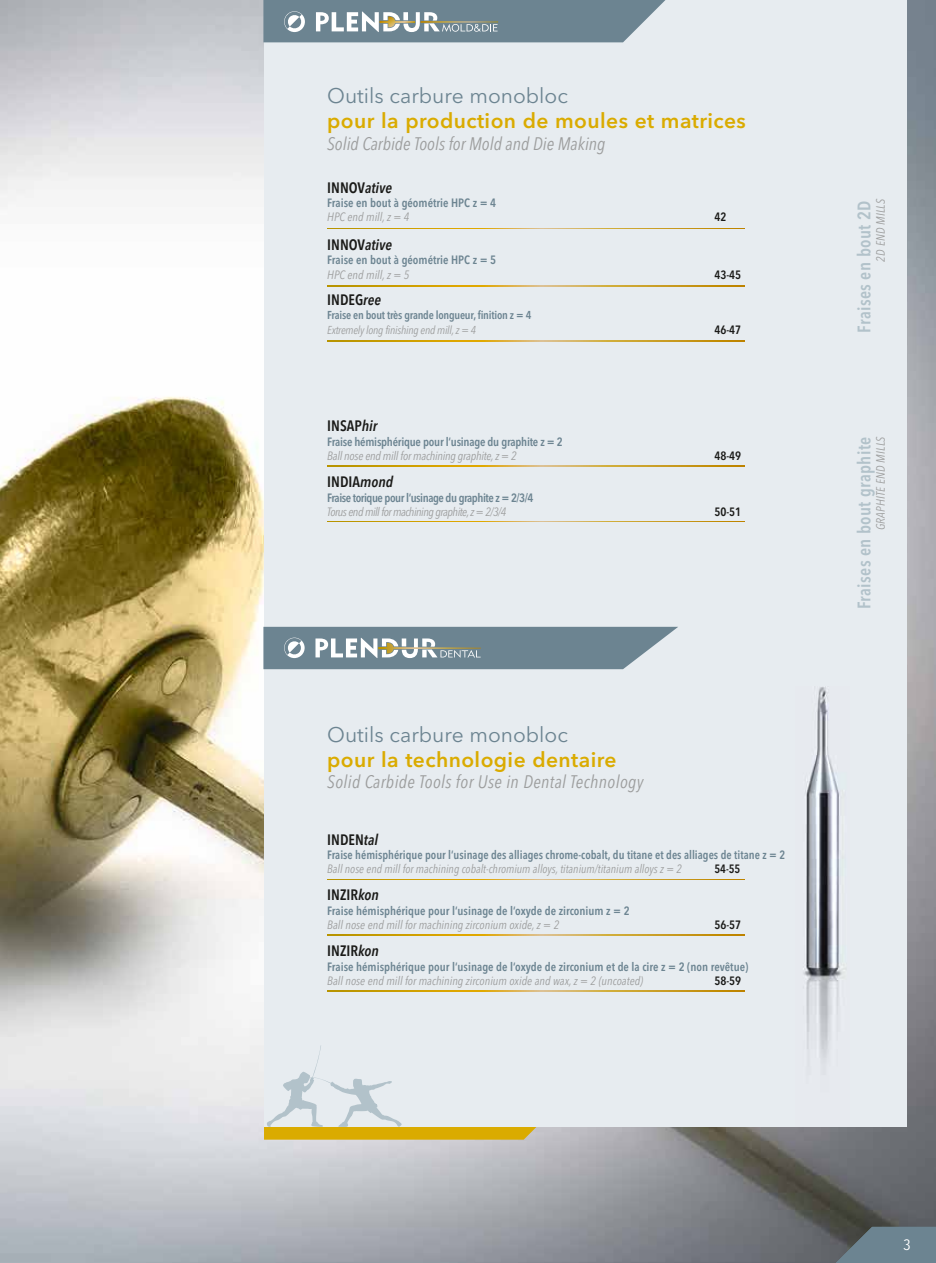
<style>
.page{position:relative;width:936px;height:1263px;background:#fff}
.page>*{position:absolute;margin:0;border:0;box-sizing:border-box;transform-origin:0 0}
.t1{font:600 21px "Avenir Next LT Pro";letter-spacing:.02em;color:#daab00}
.t2{font:21px "Avenir Next LT Pro";color:#6c8491}
.t3{font:italic condensed 18px "Avenir Next LT Pro";letter-spacing:.02em;color:#9c9d9d}
.t4{font:italic condensed 18px "Avenir Next LT Pro";color:#9c9d9d}
.t5{font:600 condensed 18px "Avenir Next LT Pro";letter-spacing:.02em;color:#b2c2ca}
.t6{font:600 condensed 15px "Avenir Next LT Pro";color:#1a1a18}
.t7{font:condensed 15px "Avenir Next LT Pro";color:#fff;scale:1.1 1}
.t8{font:600 condensed 12px "Avenir Next LT Pro";color:#6c8491}
.t9{font:italic condensed 12px "Avenir Next LT Pro";color:#9c9d9d}
.t10{font:600 condensed 12px "Avenir Next LT Pro";letter-spacing:-.02em;color:#6c8491}
.t11{font:600 condensed 12px "Avenir Next LT Pro";letter-spacing:-.04em;color:#6c8491}
.t12{font:italic condensed 12px "Avenir Next LT Pro";letter-spacing:-.04em;color:#9c9d9d}
.t13{font:italic condensed 12px "Avenir Next LT Pro";letter-spacing:-.02em;color:#9c9d9d}
.t14{font:600 condensed 12px "Avenir Next LT Pro";color:#1a1a18}
.t15{font:italic condensed 12px "Avenir Next LT Pro";letter-spacing:.02em;color:#9c9d9d}
.t16{font:600 condensed 11.4px "Avenir Next LT Pro";letter-spacing:-.02em;color:#6c8491}
.t17{font:italic condensed 11.4px "Avenir Next LT Pro";letter-spacing:-.02em;color:#9c9d9d}
.s1{font-style:italic}
</style>
<div class="page">
<img style="left:0;top:0;width:935px;height:1263px">
<svg style="left:835px;top:1227px;width:100px;height:36px;background:#667a84"></svg>
<div style="left:264px;top:0;width:642px;height:1127px;background:#e7ecf0"></div>
<svg style="left:264px;top:1045px;width:350px;height:95px"></svg>
<svg style="left:327px;top:286px;width:417px;height:1px"></svg>
<svg style="left:327px;top:341px;width:417px;height:1px"></svg>
<svg style="left:327px;top:466px;width:417px;height:1px"></svg>
<svg style="left:327px;top:521px;width:417px;height:1px"></svg>
<svg style="left:263px;top:0;width:403px;height:42px;background:#80949e"></svg>
<svg style="left:327px;top:879px;width:417px;height:1px"></svg>
<svg style="left:327px;top:935px;width:417px;height:1px"></svg>
<svg style="left:327px;top:991px;width:417px;height:1px"></svg>
<svg style="left:263px;top:627px;width:415px;height:42px;background:#80949f"></svg>
<img style="left:803px;top:687px;width:43px;height:377px">
<h1 class="t2" style="left:327px;top:83px;width:242px">Outils carbure monobloc</h1>
<h1 class="t1" style="left:327px;top:108px;width:420px">pour la production de moules et matrices</h1>
<h2 class="t4" style="left:327px;top:133px;width:280px">Solid Carbide Tools for Mold and Die Making</h2>
<p class="t6" style="left:327px;top:178px;width:66px">INNOV<span class="s1">ative</span></p>
<p class="t8" style="left:327px;top:195px;width:170px">Fraise en bout à géométrie HPC z = 4</p>
<p class="t9" style="left:327px;top:210px;width:84px">HPC end mill, z = 4</p>
<p class="t14" style="left:714px;top:210px;width:13px">42</p>
<p class="t6" style="left:327px;top:236px;width:66px">INNOV<span class="s1">ative</span></p>
<p class="t8" style="left:327px;top:253px;width:170px">Fraise en bout à géométrie HPC z = 5</p>
<p class="t9" style="left:327px;top:267px;width:84px">HPC end mill, z = 5</p>
<p class="t14" style="left:714px;top:267px;width:28px">43-45</p>
<p class="t6" style="left:327px;top:291px;width:55px">INDEG<span class="s1">ree</span></p>
<p class="t16" style="left:327px;top:308px;width:206px">Fraise en bout très grande longueur, finition z = 4</p>
<p class="t17" style="left:327px;top:323px;width:150px">Extremely long finishing end mill, z = 4</p>
<p class="t14" style="left:714px;top:322px;width:28px">46-47</p>
<p class="t6" style="left:327px;top:417px;width:52px">INSAP<span class="s1">hir</span></p>
<p class="t10" style="left:327px;top:434px;width:237px">Fraise hémisphérique pour l‘usinage du graphite z = 2</p>
<p class="t13" style="left:327px;top:449px;width:191px">Ball nose end mill for machining graphite, z = 2</p>
<p class="t14" style="left:714px;top:449px;width:28px">48-49</p>
<p class="t6" style="left:327px;top:473px;width:67px">INDIA<span class="s1">mond</span></p>
<p class="t11" style="left:327px;top:490px;width:208px">Fraise torique pour l‘usinage du graphite z = 2/3/4</p>
<p class="t12" style="left:327px;top:504px;width:181px">Torus end mill for machining graphite, z = 2/3/4</p>
<p class="t14" style="left:714px;top:504px;width:28px">50-51</p>
<h1 class="t2" style="left:327px;top:722px;width:242px">Outils carbure monobloc</h1>
<h1 class="t1" style="left:327px;top:747px;width:291px">pour la technologie dentaire</h1>
<h2 class="t3" style="left:327px;top:771px;width:318px">Solid Carbide Tools for Use in Dental Technology</h2>
<p class="t6" style="left:327px;top:830px;width:52px">INDEN<span class="s1">tal</span></p>
<p class="t8" style="left:327px;top:847px;width:459px">Fraise hémisphérique pour l‘usinage des alliages chrome-cobalt, du titane et des alliages de titane z = 2</p>
<p class="t9" style="left:327px;top:862px;width:356px">Ball nose end mill for machining cobalt-chromium alloys, titanium/titanium alloys z = 2</p>
<p class="t14" style="left:714px;top:862px;width:28px">54-55</p>
<p class="t6" style="left:327px;top:886px;width:53px">INZIR<span class="s1">kon</span></p>
<p class="t8" style="left:327px;top:903px;width:304px">Fraise hémisphérique pour l‘usinage de l‘oxyde de zirconium z = 2</p>
<p class="t9" style="left:327px;top:918px;width:233px">Ball nose end mill for machining zirconium oxide, z = 2</p>
<p class="t14" style="left:714px;top:918px;width:28px">56-57</p>
<p class="t6" style="left:327px;top:942px;width:53px">INZIR<span class="s1">kon</span></p>
<p class="t8" style="left:327px;top:959px;width:422px">Fraise hémisphérique pour l‘usinage de l‘oxyde de zirconium et de la cire z = 2 (non revêtue)</p>
<p class="t9" style="left:327px;top:974px;width:317px">Ball nose end mill for machining zirconium oxide and wax, z = 2 (uncoated)</p>
<p class="t14" style="left:714px;top:973px;width:28px">58-59</p>
<h2 class="t5" style="left:853px;top:333px;width:133px;rotate:-90deg">Fraises en bout 2D</h2>
<p class="t15" style="left:873px;top:262px;width:64px;rotate:-90deg">2D END MILLS</p>
<h2 class="t5" style="left:853px;top:609px;width:174px;rotate:-90deg">Fraises en bout graphite</h2>
<p class="t9" style="left:873px;top:530px;width:95px;rotate:-90deg">GRAPHITE END MILLS</p>
<p class="t7" style="left:902px;top:1235px;width:9px">3</p>
</div>
